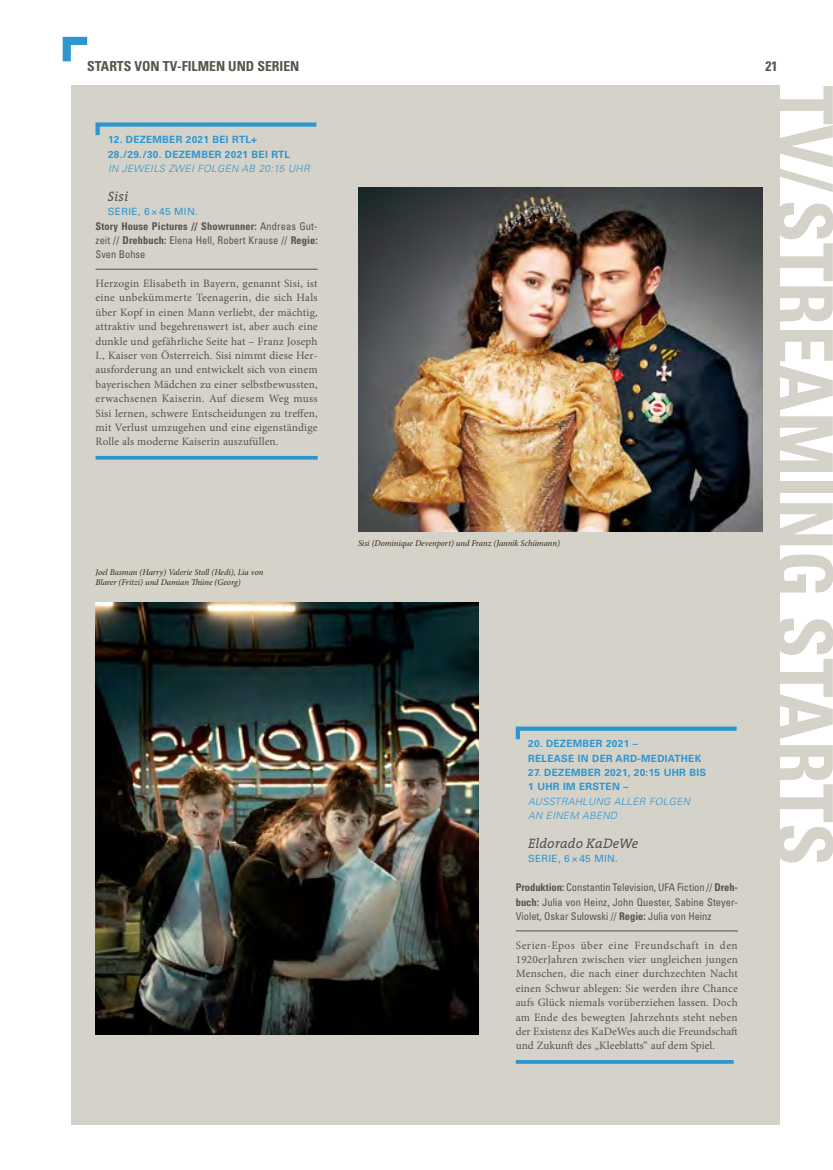
<style>
.page{position:relative;width:833px;height:1170px;background:#fff}
.page>*{position:absolute;margin:0;border:0;box-sizing:border-box;transform-origin:0 0}
.t1{font:700 condensed 77.88px "Univers LT Std";color:#d5d2c9}
.t2{font:700 condensed 13.75px "Univers LT Std";color:#57544b}
.t3{font:italic 13.75px "The Serif";color:#57544b}
.t4{font:11.25px/14.4px "Minion Pro";letter-spacing:.005em;color:#57544b;text-align:justify}
.t5{font:condensed 10.62px/14.4px "Univers LT Std";letter-spacing:.005em;color:#57544b;text-align:justify}
.t6{font:700 10px/14.4px "Univers LT Std";letter-spacing:.03em;color:#2d96cf}
.t7{font:italic 300 10px/14.4px "Univers LT Std";letter-spacing:.03em;color:#2d96cf}
.t8{font:10px "Univers LT Std";letter-spacing:.03em;color:#2d96cf}
.t9{font:italic 8.75px/10.6px "Minion Pro";letter-spacing:-.01em;color:#2f2912}
.s1{font-weight:700}
</style>
<div class="page">
<div style="left:71px;top:86px;width:709px;height:1038px;background:#d5d2c9"></div>
<img style="left:95px;top:602px;width:383px;height:431px">
<hr style="left:96px;top:269px;width:222px;height:1px;background:#57544b">
<hr style="left:516px;top:930px;width:222px;height:1px;background:#57544b">
<img style="left:358px;top:187px;width:404px;height:344px">
<svg style="left:95px;top:122px;width:221px;height:13px"></svg>
<svg style="left:516px;top:726px;width:220px;height:13px"></svg>
<hr style="left:95px;top:456px;width:223px;height:3px;background:#2d96cf">
<svg style="left:516px;top:1060px;width:217px;height:3px"></svg>
<svg style="left:63px;top:37px;width:24px;height:24px"></svg>
<p class="t2" style="left:87px;top:58px;width:214px">STARTS VON TV-FILMEN UND SERIEN</p>
<p class="t2" style="left:765px;top:58px;width:13px">21</p>
<p class="t6" style="left:108px;top:133px;width:183px">12. DEZEMBER 2021 BEI RTL+<br>28./29./30. DEZEMBER 2021 BEI RTL</p>
<p class="t7" style="left:108px;top:161px;width:203px">IN JEWEILS ZWEI FOLGEN AB 20:15 UHR</p>
<p class="t3" style="left:108px;top:185px;width:22px">Sisi</p>
<p class="t8" style="left:108px;top:206px;width:91px">SERIE, 6 × 45 MIN.</p>
<p class="t5" style="left:96px;top:218px;width:224px"><span class="s1">Story House Pictures // Showrunner:</span> Andreas Gut&shy;zeit // <span class="s1">Drehbuch:</span> Elena Hell, Robert Krause // <span class="s1">Regie:<br></span>Sven Bohse</p>
<p class="t4" style="left:96px;top:276px;width:224px">Herzogin Elisabeth in Bayern, genannt Sisi, ist eine unbekümmerte Teenagerin, die sich Hals über Kopf in einen Mann verliebt, der mächtig, attraktiv und begehrenswert ist, aber auch eine dunkle und gefährliche Seite hat – Franz Joseph I., Kaiser von Österreich. Sisi nimmt diese Her&shy;ausforderung an und entwickelt sich von einem bayerischen Mädchen zu einer selbstbewussten, erwachsenen Kaiserin. Auf diesem Weg muss Sisi lernen, schwere Entscheidungen zu treffen, mit Verlust umzugehen und eine eigenständige Rolle als moderne Kaiserin auszufüllen.</p>
<p class="t9" style="left:95px;top:566px;width:169px">Joel Basman (Harry) Valerie Stoll (Hedi), Lia von<br>Blarer (Fritzi) und Damian Thüne (Georg)</p>
<p class="t9" style="left:358px;top:538px;width:203px">Sisi (Dominique Devenport) und Franz (Jannik Schümann)</p>
<p class="t6" style="left:528px;top:736px;width:175px">20. DEZEMBER 2021 –<br>RELEASE IN DER ARD-MEDIATHEK</p>
<p class="t6" style="left:528px;top:765px;width:179px">27. DEZEMBER 2021, 20:15 UHR BIS<br>1 UHR IM ERSTEN –</p>
<p class="t7" style="left:528px;top:794px;width:163px">AUSSTRAHLUNG ALLER FOLGEN<br>AN EINEM ABEND</p>
<p class="t3" style="left:528px;top:831px;width:112px">Eldorado KaDeWe</p>
<p class="t8" style="left:528px;top:852px;width:91px">SERIE, 6 × 45 MIN.</p>
<p class="t5" style="left:516px;top:880px;width:224px"><span class="s1">Produktion:</span> Constantin Television, UFA Fiction // <span class="s1">Dreh&shy;buch:</span> Julia von Heinz, John Quester, Sabine Steyer-Violet, Oskar Sulowski // <span class="s1">Regie:</span> Julia von Heinz</p>
<p class="t4" style="left:516px;top:937px;width:224px">Serien-Epos über eine Freundschaft in den 1920erJahren zwischen vier ungleichen jungen Menschen, die nach einer durchzechten Nacht einen Schwur ablegen: Sie werden ihre Chance aufs Glück niemals vorüberziehen lassen. Doch am Ende des bewegten Jahrzehnts steht neben der Existenz des KaDeWes auch die Freundschaft und Zukunft des „Kleeblatts“ auf dem Spiel.</p>
<h1 class="t1" style="left:852px;top:86px;width:781px;rotate:90deg">TV/STREAMING STARTS</h1>
</div>
